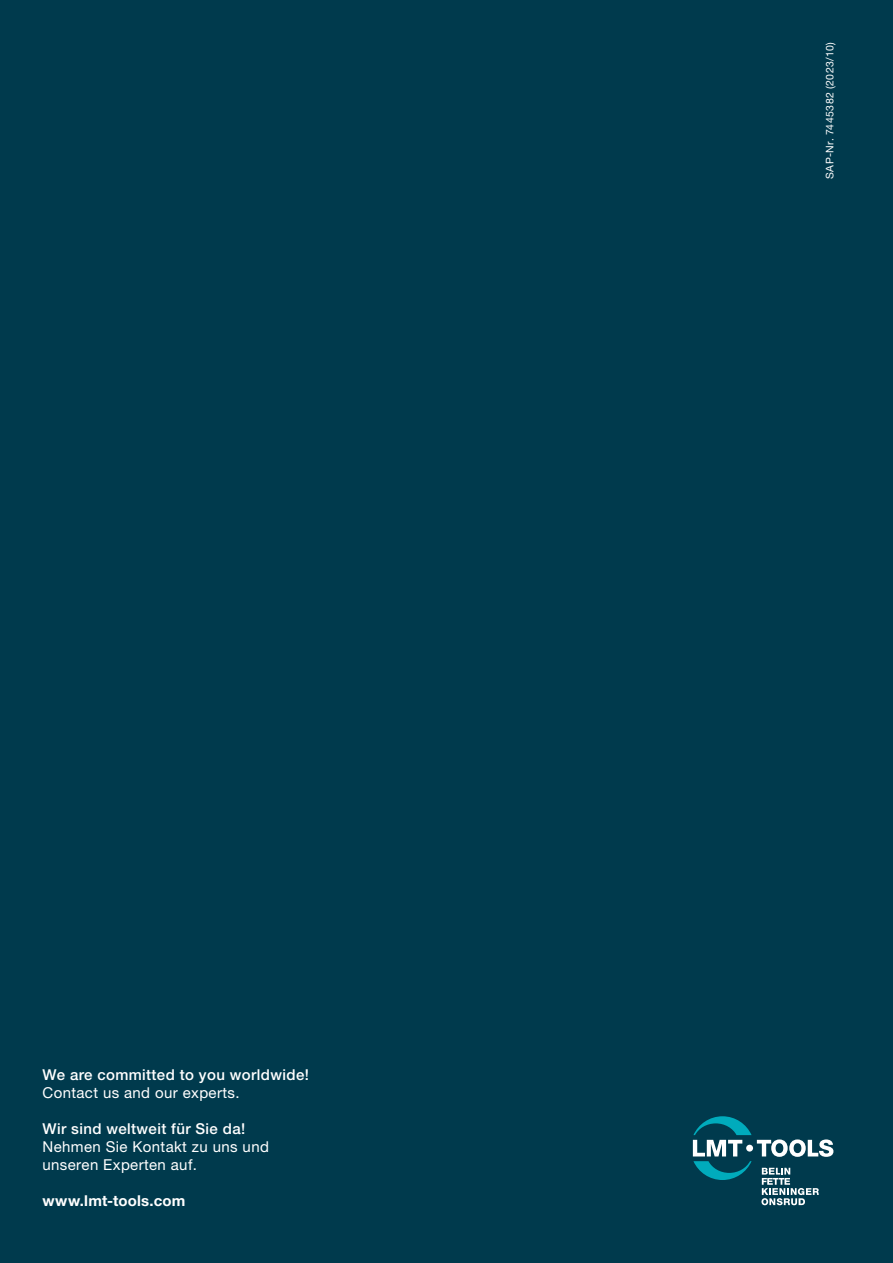
<style>
.page{position:relative;width:893px;height:1263px;background:#003a4d}
.page>*{position:absolute;margin:0;border:0;box-sizing:border-box;transform-origin:0 0}
.t1{font:15px/18px "Helvetica Neue LT Pro";letter-spacing:.025em;color:#fff}
.t2{font:500 15px "Helvetica Neue LT Pro";letter-spacing:.025em;color:#fff}
.t3{font:700 15px "Helvetica Neue LT Pro";letter-spacing:.01em;color:#fff}
.t4{font:10.5px "Helvetica Neue LT Pro";letter-spacing:.045em;color:#fff}
</style>
<div class="page">
<svg style="left:693px;top:1116px;width:140px;height:89px"></svg>
<p class="t2" style="left:43px;top:1065px;width:268px">We are committed to you worldwide!</p>
<p class="t1" style="left:43px;top:1085px;width:199px">Contact us and our experts.</p>
<p class="t2" style="left:43px;top:1119px;width:204px">Wir sind weltweit für Sie da!</p>
<p class="t1" style="left:43px;top:1139px;width:228px">Nehmen Sie Kontakt zu uns und unseren Experten auf.</p>
<p class="t3" style="left:43px;top:1195px;width:144px">www.lmt-tools.com</p>
<p class="t4" style="left:826px;top:179px;width:138px;rotate:-90deg">SAP-Nr. 7445382 (2023/10)</p>
</div>
